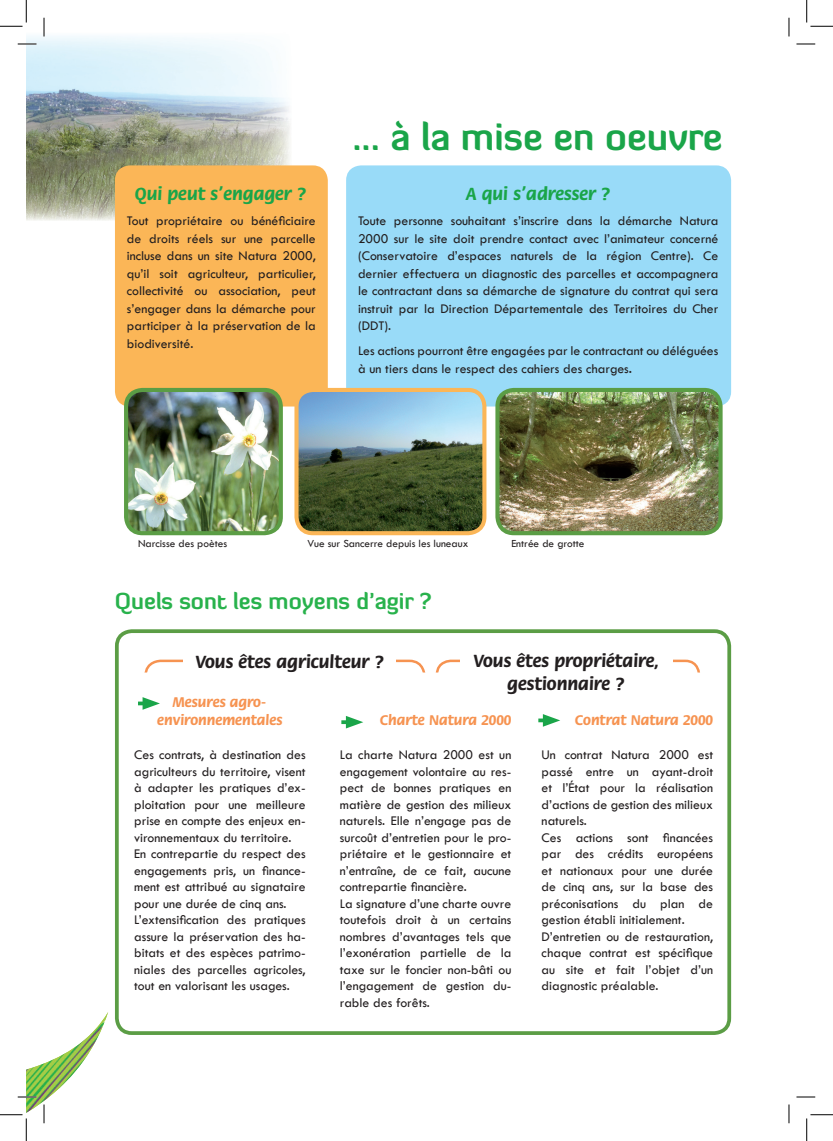
<style>
.page{position:relative;width:833px;height:1141px;background:#fff}
.page>*{position:absolute;margin:0;border:0;box-sizing:border-box;transform-origin:0 0}
.t1{font:700 37.5px "Diavlo";color:#1aa549}
.t2{font:700 22.5px "Diavlo";color:#28b24c}
.t3{font:700 18.75px/22.5px "Flora";color:#231f20;text-align:center}
.t4{font:700 18.75px "Flora";color:#1aa549}
.t5{font:700 15px/18px "Flora";color:#f69351;text-align:center}
.t6{font:13.75px/16.5px "Tw Cen";color:#231f20}
.t7{font:11.25px "Tw Cen";color:#231f20}
.s1{font-size:15px}
</style>
<div class="page">
<img style="left:26px;top:36px;width:264px;height:185px">
<div style="left:115px;top:165px;width:212px;height:241px;background:#fbb657;border-radius:15px"></div>
<div style="left:346px;top:165px;width:384px;height:241px;background:#99dbf8;border-radius:15px"></div>
<div style="left:115px;top:629px;width:615px;height:405px;border:4px solid #5b9d45;border-radius:15px"></div>
<img style="left:500px;top:390px;width:220px;height:143px">
<div style="left:495px;top:388px;width:227px;height:147px;border:4px solid #5b9d45;border-radius:16px"></div>
<img style="left:299px;top:390px;width:185px;height:143px">
<div style="left:294px;top:388px;width:192px;height:147px;border:4px solid #fbb657;border-radius:16px"></div>
<svg style="left:341px;top:720px;width:5px;height:4px"></svg>
<svg style="left:346px;top:716px;width:17px;height:12px"></svg>
<svg style="left:538px;top:718px;width:4px;height:4px"></svg>
<svg style="left:542px;top:714px;width:18px;height:12px"></svg>
<svg style="left:145px;top:660px;width:279px;height:42px"></svg>
<div style="left:183px;top:654px;width:213px;height:18px;background:#fff"></div>
<svg style="left:436px;top:660px;width:262px;height:28px"></svg>
<div style="left:126px;top:672px;width:597px;height:35px;background:#fff;border-radius:15px"></div>
<div style="left:459px;top:653px;width:213px;height:43px;background:#fff"></div>
<svg style="left:138px;top:701px;width:4px;height:4px"></svg>
<svg style="left:142px;top:697px;width:18px;height:12px"></svg>
<img style="left:129px;top:393px;width:149px;height:137px">
<div style="left:124px;top:388px;width:159px;height:147px;border:4px solid #5b9d45;border-radius:16px"></div>
<svg style="left:18px;top:43px;width:18px;height:2px"></svg>
<svg style="left:796px;top:43px;width:18px;height:2px"></svg>
<svg style="left:796px;top:1096px;width:18px;height:1px"></svg>
<svg style="left:43px;top:18px;width:2px;height:18px"></svg>
<svg style="left:788px;top:18px;width:1px;height:18px"></svg>
<svg style="left:788px;top:1104px;width:1px;height:19px"></svg>
<svg style="left:0;top:0;width:27px;height:27px"></svg>
<svg style="left:0;top:1012px;width:108px;height:128px"></svg>
<svg style="left:806px;top:0;width:26px;height:27px"></svg>
<svg style="left:806px;top:1114px;width:26px;height:26px"></svg>
<h3 class="t4" style="left:135px;top:184px;width:173px">Qui peut s’engager ?</h3>
<p class="t6" style="left:127px;top:212px;width:190px;line-height:17.5px;text-align:justify">Tout propriétaire ou bénéficiaire de droits réels sur une parcelle incluse dans un site Natura 2000, qu’il soit agriculteur, particulier, collectivité ou association, peut s’engager dans la démarche pour participer à la préservation de la biodiversité.</p>
<h1 class="t1" style="left:352px;top:113px;width:372px">... à la mise en oeuvre</h1>
<h3 class="t4" style="left:465px;top:184px;width:146px">A qui s’adresser ?</h3>
<p class="t6" style="left:358px;top:212px;width:362px;line-height:17.5px;text-align:justify">Toute personne souhaitant s’inscrire dans la démarche Natura 2000 sur le site doit prendre contact avec l’animateur concerné (Conservatoire d’espaces naturels de la région Centre). Ce dernier effectuera un diagnostic des parcelles et accompagnera le contractant dans sa démarche de signature du contrat qui sera instruit par la Direction Départementale des Territoires du Cher (DDT).</p>
<p class="t6" style="left:358px;top:341px;width:362px;line-height:18px">Les actions pourront être engagées par le contractant ou déléguées à un tiers dans le respect des cahiers des charges<span class="s1">.</span></p>
<p class="t7" style="left:138px;top:536px;width:91px">Narcisse des poètes</p>
<p class="t7" style="left:307px;top:536px;width:162px">Vue sur Sancerre depuis les luneaux</p>
<p class="t7" style="left:511px;top:536px;width:75px">Entrée de grotte</p>
<h2 class="t2" style="left:115px;top:586px;width:318px">Quels sont les moyens d’agir ?</h2>
<h3 class="t3" style="left:195px;top:651px;width:190px">Vous êtes agriculteur ?</h3>
<h3 class="t3" style="left:473px;top:650px;width:187px">Vous êtes propriétaire, gestionnaire ?</h3>
<p class="t5" style="left:157px;top:693px;width:126px">Mesures agro&shy;environnementales</p>
<p class="t6" style="left:134px;top:746px;width:173px">Ces contrats, à destination des agriculteurs du territoire, visent à adapter les pratiques d’ex&shy;ploitation pour une meilleure prise en compte des enjeux en&shy;vironnementaux du territoire.<br>En contrepartie du respect des engagements pris, un finance&shy;ment est attribué au signataire pour une durée de cinq ans.<br>L’extensification des pratiques assure la préservation des ha&shy;bitats et des espèces patrimo&shy;niales des parcelles agricoles, tout en valorisant les usages.</p>
<p class="t5" style="left:379px;top:711px;width:133px">Charte Natura 2000</p>
<p class="t6" style="left:340px;top:746px;width:173px">La charte Natura 2000 est un engagement volontaire au res&shy;pect de bonnes pratiques en matière de gestion des milieux naturels. Elle n’engage pas de surcoût d’entretien pour le pro&shy;priétaire et le gestionnaire et n’entraîne, de ce fait, aucune contrepartie financière.<br>La signature d’une charte ouvre toutefois droit à un certains nombres d’avantages tels que l’exonération partielle de la taxe sur le foncier non-bâti ou l’engagement de gestion du&shy;rable des forêts.</p>
<p class="t5" style="left:574px;top:711px;width:140px">Contrat Natura 2000</p>
<p class="t6" style="left:541px;top:746px;width:173px">Un contrat Natura 2000 est passé entre un ayant-droit et l’État pour la réalisation d’actions de gestion des milieux naturels.<br>Ces actions sont financées par des crédits européens et nationaux pour une durée de cinq ans, sur la base des préconisations du plan de gestion établi initialement.<br>D’entretien ou de restauration, chaque contrat est spécifique au site et fait l’objet d’un diagnostic préalable.</p>
</div>
